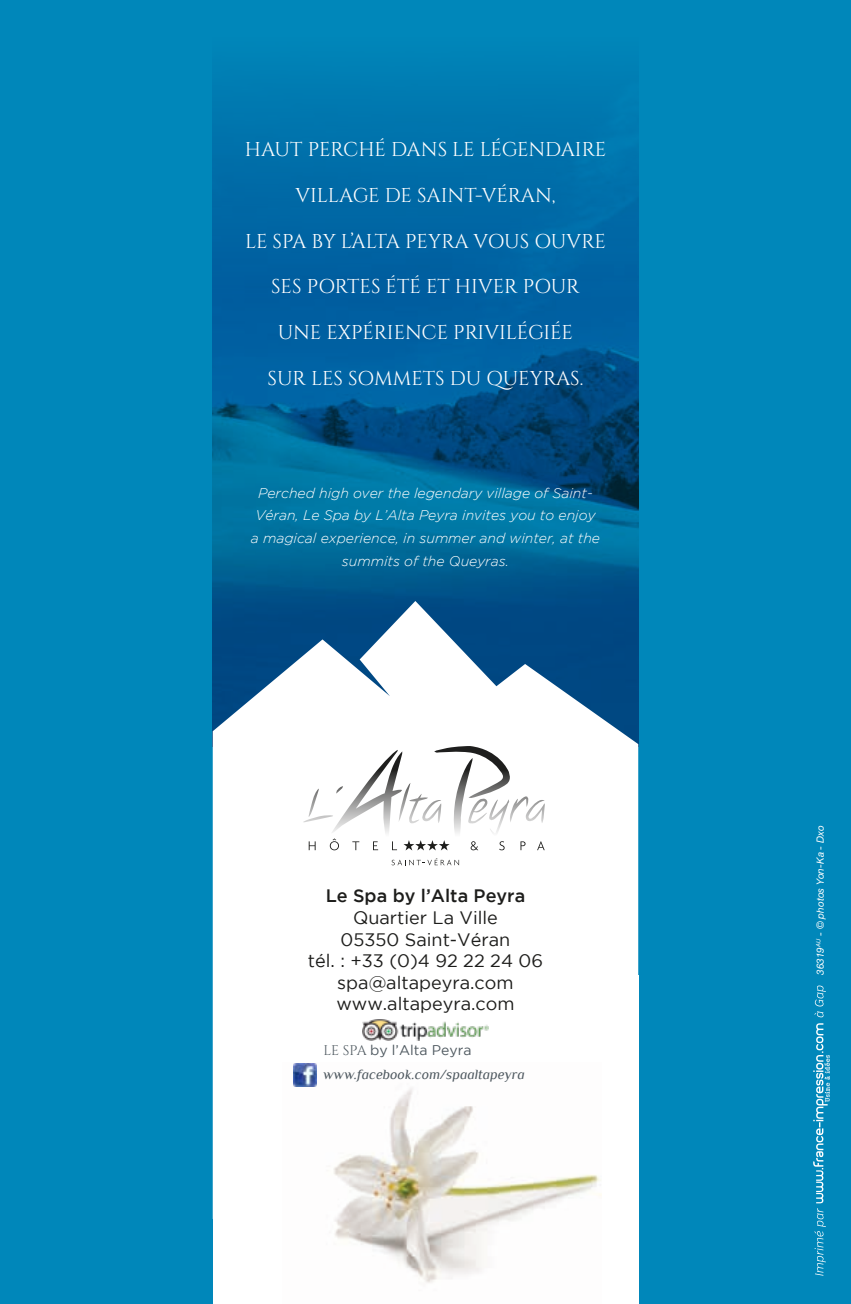
<style>
.page{position:relative;width:851px;height:1304px;background:#fff}
.page>*{position:absolute;margin:0;border:0;box-sizing:border-box;transform-origin:0 0}
.t1{font:20px "Cinzel";letter-spacing:-.005em;color:#fff}
.t2{font:18px/21.6px "Gotham";color:#1d1d1b;text-align:center}
.t3{font:500 18px "Gotham";color:#1d1d1b}
.t4{font:italic 300 14px/22.6px "Gotham";color:#fff;text-align:center}
.t5{font:italic 14px "Philosopher";color:#4f5960}
.t6{font:14px "Gotham";color:#4f5960}
.t7{font:italic 10px "Helvetica Neue LT Std";color:#fff}
.s1{font-family:"Cinzel"}
</style>
<div class="page">
<div style="left:0;top:0;width:850px;height:1304px;background:#0087ba"></div>
<img style="left:213px;top:83px;width:425px;height:518px">
<div style="left:213px;top:975px;width:425px;height:329px;background:#fff"></div>
<svg style="left:213px;top:601px;width:425px;height:595px;fill:#fff"></svg>
<svg style="left:391px;top:858px;width:68px;height:7px"></svg>
<svg style="left:303px;top:746px;width:241px;height:104px;background:#ebebeb"></svg>
<img style="left:282px;top:1062px;width:319px;height:221px">
<svg style="left:814px;top:986px;width:11px;height:31px"></svg>
<svg style="left:813px;top:1023px;width:16px;height:253px"></svg>
<img style="left:363px;top:1019px;width:125px;height:22px">
<img style="left:293px;top:1063px;width:23px;height:23px">
<h1 class="t1" style="left:245px;top:138px;width:363px">HAUT PERCHÉ DANS LE LÉGENDAIRE</h1>
<h1 class="t1" style="left:295px;top:184px;width:262px">VILLAGE DE SAINT-VÉRAN,</h1>
<h1 class="t1" style="left:245px;top:229px;width:362px">LE SPA BY L’ALTA PEYRA VOUS OUVRE</h1>
<h1 class="t1" style="left:271px;top:275px;width:310px">SES PORTES ÉTÉ ET HIVER POUR</h1>
<h1 class="t1" style="left:278px;top:321px;width:297px">UNE EXPÉRIENCE PRIVILÉGIÉE</h1>
<h1 class="t1" style="left:267px;top:367px;width:317px">SUR LES SOMMETS DU QUEYRAS.</h1>
<p class="t4" style="left:251px;top:482px;width:350px">Perched high over the legendary village of Saint-Véran, Le Spa by L’Alta Peyra invites you to enjoy a magical experience, in summer and winter, at the summits of the Queyras.</p>
<p class="t3" style="left:325px;top:886px;width:201px">Le Spa by l’Alta Peyra</p>
<p class="t2" style="left:308px;top:907px;width:236px">Quartier La Ville<br>05350 Saint-Véran<br>tél. : +33 (0)4 92 22 24 06 spa@altapeyra.com www.altapeyra.com</p>
<p class="t6" style="left:323px;top:1043px;width:149px"><span class="s1">LE SPA</span> by l’Alta Peyra</p>
<p class="t5" style="left:323px;top:1067px;width:203px">www.facebook.com/spaaltapeyra</p>
<p class="t7" style="left:814px;top:975px;width:151px;rotate:-90deg">36319<sup>AU</sup> - © photos Yon-Ka - Dxo</p>
</div>
